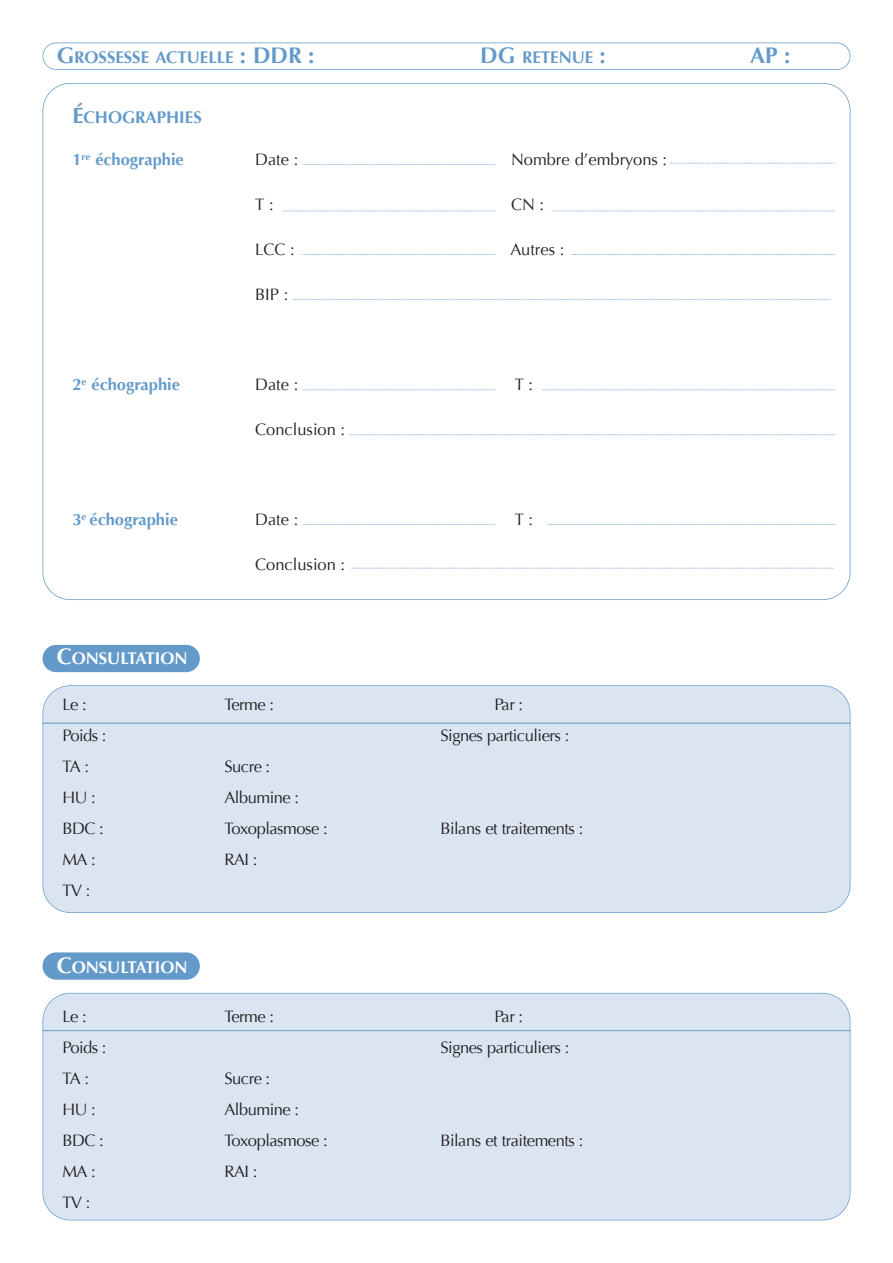
<style>
.page{position:relative;width:893px;height:1263px;background:#fff}
.page>*{position:absolute;margin:0;border:0;box-sizing:border-box;transform-origin:0 0}
.t1{font:700 22.5px "Optima";color:#639aca}
.t2{font:700 16.8px "Optima";color:#639aca}
.t3{font:700 16.8px "Optima";color:#fff}
.t4{font:16.5px "Optima";letter-spacing:-.03em;color:#231f20}
.t5{font:700 16.5px "Optima";color:#639aca}
.t6{font:16.5px "Optima";color:#231f20}
.s1{font-size:22.5px}
</style>
<div class="page">
<div style="left:43px;top:686px;width:807px;height:226px;background:#dbe5f2;border-radius:27px"></div>
<div style="left:43px;top:685px;width:807px;height:228px;border:2px solid #639aca;border-radius:28px"></div>
<div style="left:43px;top:645px;width:157px;height:27px;background:#639aca;border-radius:14px"></div>
<div style="left:43px;top:43px;width:807px;height:27px;border:2px solid #639aca;border-radius:14px"></div>
<svg style="left:670px;top:163px;width:165px;height:1px"></svg>
<svg style="left:302px;top:164px;width:194px;height:1px"></svg>
<svg style="left:552px;top:211px;width:283px;height:1px"></svg>
<svg style="left:282px;top:211px;width:214px;height:1px"></svg>
<svg style="left:571px;top:254px;width:264px;height:1px"></svg>
<svg style="left:301px;top:254px;width:194px;height:1px"></svg>
<svg style="left:292px;top:299px;width:539px;height:1px"></svg>
<svg style="left:542px;top:389px;width:293px;height:1px"></svg>
<svg style="left:302px;top:389px;width:194px;height:1px"></svg>
<svg style="left:349px;top:434px;width:486px;height:1px"></svg>
<svg style="left:547px;top:524px;width:288px;height:1px"></svg>
<svg style="left:303px;top:524px;width:193px;height:1px"></svg>
<svg style="left:350px;top:568px;width:484px;height:1px"></svg>
<hr style="left:43px;top:723px;width:807px;height:1px;background:#639aca">
<div style="left:43px;top:993px;width:807px;height:227px;background:#dbe5f2;border-radius:27px"></div>
<div style="left:43px;top:993px;width:807px;height:227px;border:2px solid #639aca;border-radius:28px"></div>
<div style="left:43px;top:952px;width:157px;height:28px;background:#639aca;border-radius:14px"></div>
<hr style="left:43px;top:1030px;width:807px;height:1px;background:#639aca">
<p class="t2" style="left:57px;top:47px;width:259px"><span class="s1">G</span>ROSSESSE ACTUELLE <span class="s1">: DDR :</span></p>
<p class="t2" style="left:480px;top:47px;width:127px"><span class="s1">DG</span> RETENUE <span class="s1">:</span></p>
<h1 class="t1" style="left:750px;top:42px;width:42px">AP :</h1>
<p class="t2" style="left:72px;top:108px;width:131px"><span class="s1">É</span>CHOGRAPHIES</p>
<p class="t5" style="left:72px;top:149px;width:113px">1<sup>RE</sup> ÉCHOGRAPHIE</p>
<p class="t4" style="left:255px;top:150px;width:45px">Date :</p>
<p class="t6" style="left:511px;top:150px;width:158px">Nombre d’embryons :</p>
<p class="t4" style="left:255px;top:195px;width:20px">T :</p>
<p class="t4" style="left:511px;top:195px;width:35px">CN :</p>
<p class="t4" style="left:255px;top:240px;width:41px">LCC :</p>
<p class="t4" style="left:510px;top:240px;width:55px">Autres :</p>
<p class="t4" style="left:255px;top:285px;width:35px">BIP :</p>
<p class="t5" style="left:72px;top:374px;width:109px">2<sup>E</sup> ÉCHOGRAPHIE</p>
<p class="t4" style="left:255px;top:375px;width:45px">Date :</p>
<p class="t4" style="left:515px;top:375px;width:20px">T :</p>
<p class="t6" style="left:255px;top:420px;width:91px">Conclusion :</p>
<p class="t5" style="left:72px;top:509px;width:107px">3<sup>E</sup> ÉCHOGRAPHIE</p>
<p class="t4" style="left:255px;top:510px;width:45px">Date :</p>
<p class="t4" style="left:515px;top:510px;width:20px">T :</p>
<p class="t6" style="left:255px;top:555px;width:91px">Conclusion :</p>
<p class="t3" style="left:57px;top:649px;width:132px"><span class="s1">C</span>ONSULTATION</p>
<p class="t4" style="left:62px;top:695px;width:26px">Le :</p>
<p class="t4" style="left:224px;top:695px;width:51px">Terme :</p>
<p class="t4" style="left:494px;top:695px;width:30px">Par :</p>
<p class="t4" style="left:62px;top:726px;width:46px">Poids :</p>
<p class="t4" style="left:440px;top:726px;width:130px">Signes particuliers :</p>
<p class="t4" style="left:62px;top:757px;width:28px">TA :</p>
<p class="t4" style="left:224px;top:757px;width:47px">Sucre :</p>
<p class="t4" style="left:62px;top:788px;width:35px">HU :</p>
<p class="t4" style="left:224px;top:788px;width:76px">Albumine :</p>
<p class="t4" style="left:62px;top:819px;width:43px">BDC :</p>
<p class="t4" style="left:224px;top:819px;width:105px">Toxoplasmose :</p>
<p class="t4" style="left:440px;top:819px;width:144px">Bilans et traitements :</p>
<p class="t4" style="left:62px;top:850px;width:35px">MA :</p>
<p class="t4" style="left:224px;top:850px;width:35px">RAI :</p>
<p class="t4" style="left:62px;top:881px;width:29px">TV :</p>
<p class="t3" style="left:57px;top:957px;width:132px"><span class="s1">C</span>ONSULTATION</p>
<p class="t4" style="left:62px;top:1007px;width:26px">Le :</p>
<p class="t4" style="left:224px;top:1007px;width:51px">Terme :</p>
<p class="t4" style="left:494px;top:1007px;width:30px">Par :</p>
<p class="t4" style="left:62px;top:1038px;width:46px">Poids :</p>
<p class="t4" style="left:440px;top:1038px;width:130px">Signes particuliers :</p>
<p class="t4" style="left:62px;top:1069px;width:28px">TA :</p>
<p class="t4" style="left:224px;top:1069px;width:47px">Sucre :</p>
<p class="t4" style="left:62px;top:1100px;width:35px">HU :</p>
<p class="t4" style="left:224px;top:1100px;width:76px">Albumine :</p>
<p class="t4" style="left:62px;top:1131px;width:43px">BDC :</p>
<p class="t4" style="left:224px;top:1131px;width:105px">Toxoplasmose :</p>
<p class="t4" style="left:440px;top:1131px;width:144px">Bilans et traitements :</p>
<p class="t4" style="left:62px;top:1162px;width:35px">MA :</p>
<p class="t4" style="left:224px;top:1162px;width:35px">RAI :</p>
<p class="t4" style="left:62px;top:1193px;width:29px">TV :</p>
</div>
